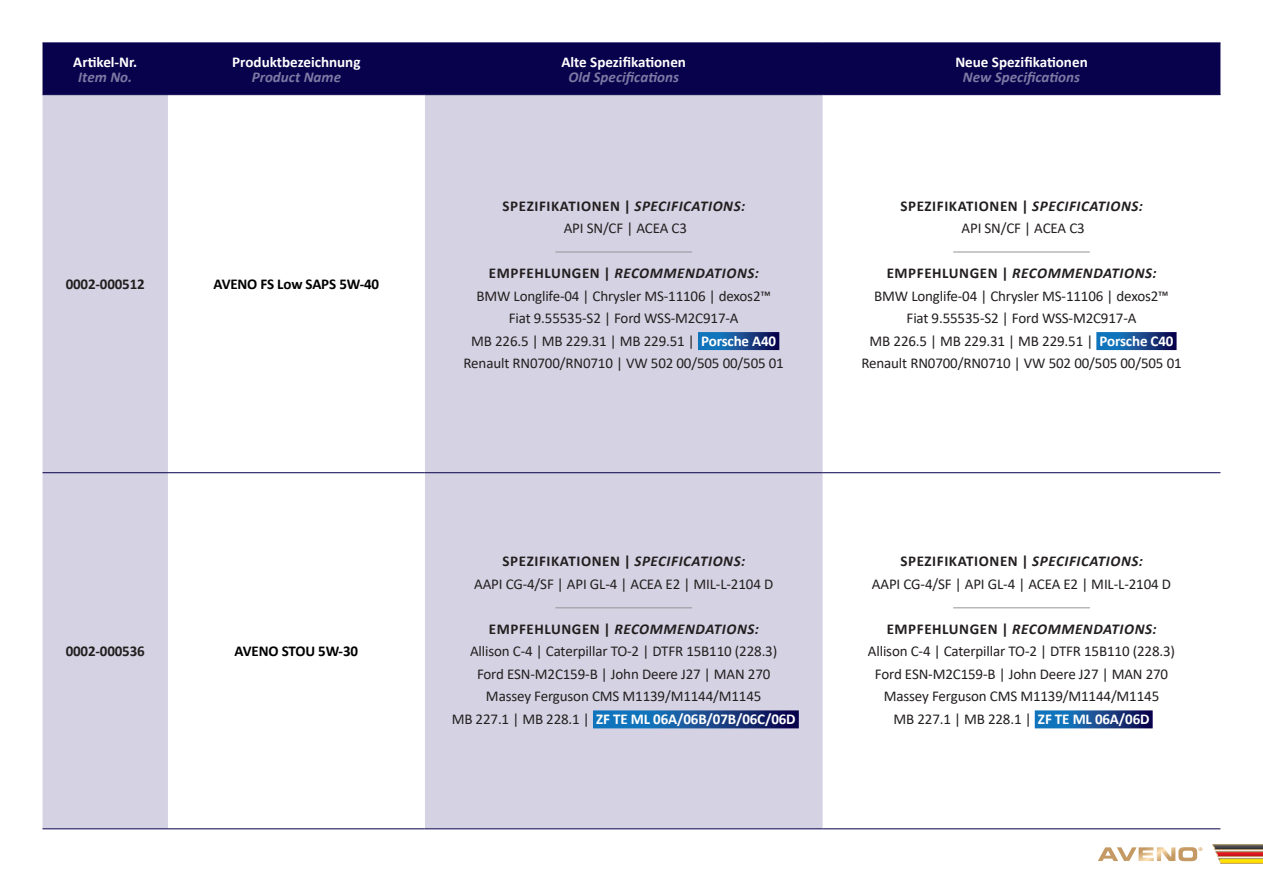
<style>
.page{position:relative;width:1263px;height:893px;background:#fff}
.page>*{position:absolute;margin:0;border:0;box-sizing:border-box;transform-origin:0 0}
.t1{font:15px/22.5px "Calibri";letter-spacing:-.01em;color:#231f20;text-align:center}
.t2{font:700 15px/22.5px "Calibri";letter-spacing:.04em;color:#231f20;text-align:center}
.t3{font:700 15px "Calibri";color:#fff}
.t4{font:italic 700 15px "Calibri";color:#7c79a3}
.t5{font:700 15px "Calibri";letter-spacing:-.01em;color:#000}
.t6{font:700 15px "Calibri";letter-spacing:-.01em;color:#231f20}
.s1{font-style:italic}
.s2{font-weight:400}
.s3{font-weight:700}
.s4{font-weight:700;font-style:italic}
.s5{font-weight:700;color:#fff}
</style>
<div class="page">
<svg style="left:1212px;top:844px;width:51px;height:20px"></svg>
<svg style="left:1098px;top:847px;width:104px;height:14px"></svg>
<div style="left:43px;top:44px;width:1177px;height:50px;background:#08014c"></div>
<div style="left:43px;top:95px;width:780px;height:733px;background:#d5d3e3"></div>
<svg style="left:168px;top:95px;width:257px;height:733px"></svg>
<hr style="left:43px;top:43px;width:125px;height:1px;background:#08014c">
<hr style="left:168px;top:43px;width:257px;height:1px;background:#08014c">
<hr style="left:425px;top:43px;width:398px;height:1px;background:#08014c">
<hr style="left:823px;top:43px;width:397px;height:1px;background:#08014c">
<hr style="left:43px;top:94px;width:125px;height:1px;background:#08014c">
<hr style="left:43px;top:472px;width:125px;height:1px;background:#08014c">
<hr style="left:43px;top:828px;width:125px;height:1px;background:#08014c">
<hr style="left:168px;top:94px;width:257px;height:1px;background:#08014c">
<hr style="left:168px;top:472px;width:257px;height:1px;background:#08014c">
<hr style="left:168px;top:828px;width:257px;height:1px;background:#08014c">
<hr style="left:425px;top:94px;width:398px;height:1px;background:#08014c">
<hr style="left:425px;top:472px;width:398px;height:1px;background:#08014c">
<hr style="left:425px;top:828px;width:398px;height:1px;background:#08014c">
<hr style="left:823px;top:94px;width:397px;height:1px;background:#08014c">
<hr style="left:823px;top:472px;width:397px;height:1px;background:#08014c">
<hr style="left:823px;top:828px;width:397px;height:1px;background:#08014c">
<svg style="left:698px;top:332px;width:81px;height:18px"></svg>
<hr style="left:556px;top:252px;width:136px;height:1px;background:#939598">
<svg style="left:1096px;top:332px;width:80px;height:18px"></svg>
<hr style="left:953px;top:252px;width:136px;height:1px;background:#939598">
<svg style="left:593px;top:710px;width:206px;height:18px"></svg>
<hr style="left:556px;top:607px;width:136px;height:1px;background:#939598">
<svg style="left:1035px;top:710px;width:118px;height:18px"></svg>
<hr style="left:953px;top:607px;width:136px;height:1px;background:#939598">
<p class="t3" style="left:73px;top:51px;width:66px">Artikel-Nr.</p>
<p class="t4" style="left:78px;top:66px;width:55px">Item No.</p>
<p class="t3" style="left:232px;top:51px;width:130px">Produktbezeichnung</p>
<p class="t4" style="left:252px;top:66px;width:91px">Product Name</p>
<p class="t6" style="left:66px;top:274px;width:81px">0002-000512</p>
<p class="t5" style="left:214px;top:274px;width:167px">AVENO FS Low SAPS 5W-40</p>
<p class="t6" style="left:66px;top:641px;width:81px">0002-000536</p>
<p class="t5" style="left:235px;top:641px;width:125px">AVENO STOU 5W-30</p>
<p class="t3" style="left:561px;top:51px;width:126px">Alte Spezifikationen</p>
<p class="t4" style="left:568px;top:66px;width:112px">Old Specifications</p>
<p class="t2" style="left:503px;top:194px;width:244px">SPEZIFIKATIONEN | <span class="s1">SPECIFICATIONS:<br></span><span class="s2">API SN/CF | ACEA C3</span></p>
<p class="t1" style="left:464px;top:261px;width:322px"><span class="s3">EMPFEHLUNGEN |</span> <span class="s4">RECOMMENDATIONS:<br></span>BMW Longlife-04 | Chrysler MS-11106 | dexos2™ Fiat 9.55535-S2 | Ford WSS-M2C917-A<br>MB 226.5 | MB 229.31 | MB 229.51 | <span class="s5">Porsche A40<br></span>Renault RN0700/RN0710 | VW 502 00/505 00/505 01</p>
<p class="t3" style="left:955px;top:51px;width:134px">Neue Spezifikationen</p>
<p class="t4" style="left:963px;top:66px;width:119px">New Specifications</p>
<p class="t2" style="left:900px;top:194px;width:244px">SPEZIFIKATIONEN | <span class="s1">SPECIFICATIONS:<br></span><span class="s2">API SN/CF | ACEA C3</span></p>
<p class="t1" style="left:861px;top:261px;width:322px"><span class="s3">EMPFEHLUNGEN |</span> <span class="s4">RECOMMENDATIONS:<br></span>BMW Longlife-04 | Chrysler MS-11106 | dexos2™ Fiat 9.55535-S2 | Ford WSS-M2C917-A<br>MB 226.5 | MB 229.31 | MB 229.51 | <span class="s5">Porsche C40<br></span>Renault RN0700/RN0710 | VW 502 00/505 00/505 01</p>
<p class="t1" style="left:474px;top:550px;width:301px"><span class="s3">SPEZIFIKATIONEN |</span> <span class="s4">SPECIFICATIONS:<br></span>AAPI CG-4/SF | API GL-4 | ACEA E2 | MIL-L-2104 D</p>
<p class="t1" style="left:452px;top:617px;width:345px"><span class="s3">EMPFEHLUNGEN |</span> <span class="s4">RECOMMENDATIONS:<br></span>Allison C-4 | Caterpillar TO-2 | DTFR 15B110 (228.3)<br>Ford ESN-M2C159-B | John Deere J27 | MAN 270<br>Massey Ferguson CMS M1139/M1144/M1145<br>MB 227.1 | MB 228.1 | <span class="s5">ZF TE ML 06A/06B/07B/06C/06D</span></p>
<p class="t1" style="left:872px;top:550px;width:301px"><span class="s3">SPEZIFIKATIONEN |</span> <span class="s4">SPECIFICATIONS:<br></span>AAPI CG-4/SF | API GL-4 | ACEA E2 | MIL-L-2104 D</p>
<p class="t1" style="left:868px;top:617px;width:309px"><span class="s3">EMPFEHLUNGEN |</span> <span class="s4">RECOMMENDATIONS:<br></span>Allison C-4 | Caterpillar TO-2 | DTFR 15B110 (228.3)<br>Ford ESN-M2C159-B | John Deere J27 | MAN 270<br>Massey Ferguson CMS M1139/M1144/M1145<br>MB 227.1 | MB 228.1 | <span class="s5">ZF TE ML 06A/06D</span></p>
</div>
